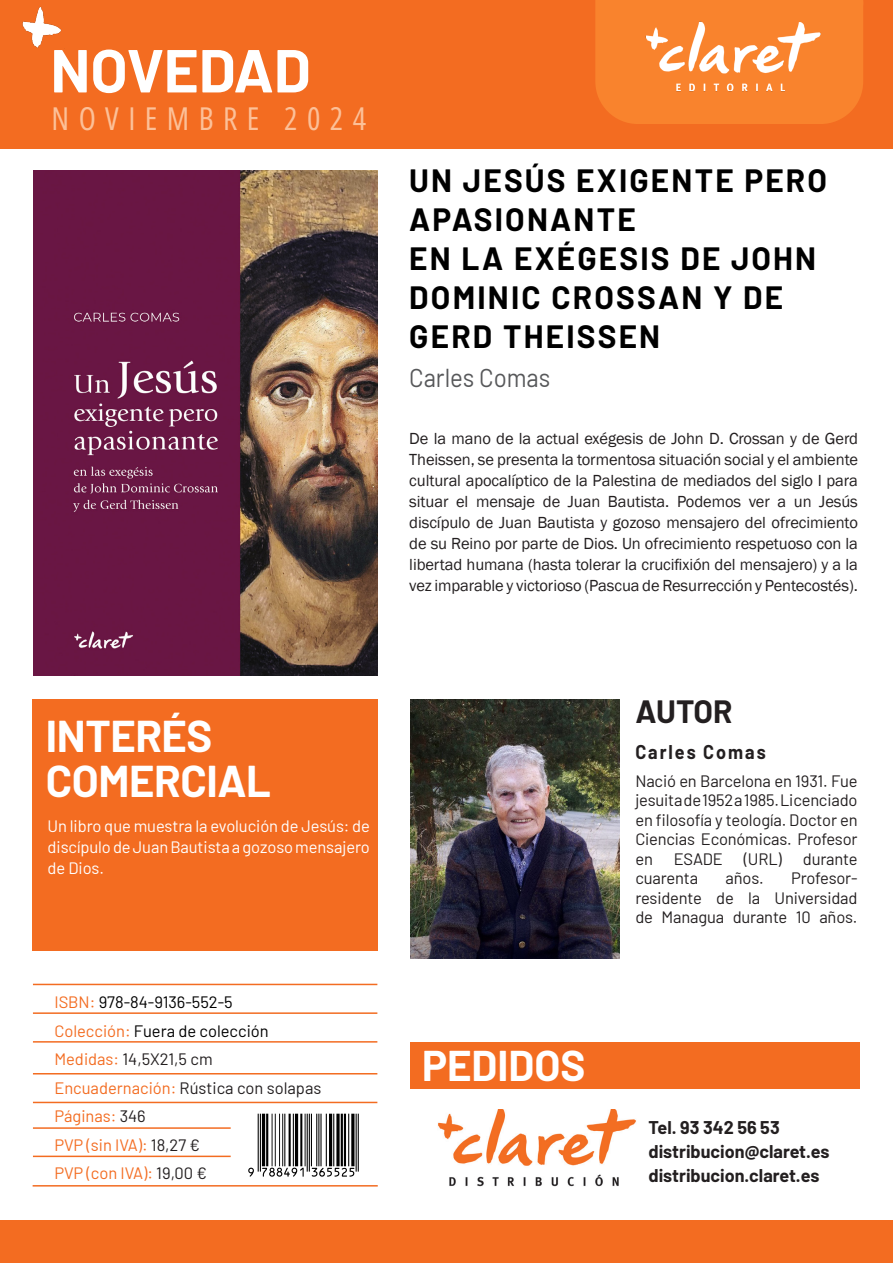
<style>
.page{position:relative;width:893px;height:1263px;background:#fff}
.page>*{position:absolute;margin:0;border:0;box-sizing:border-box;transform-origin:0 0}
.t1{font:700 60.6px "Barlow";letter-spacing:-.005em;color:#fff}
.t2{font:700 43.5px "Barlow";letter-spacing:-.01em;color:#fff}
.t3{font:700 42px "Barlow";color:#fff}
.t4{font:700 31.5px/39px "Barlow";letter-spacing:.07em;color:#000}
.t5{font:31.5px "Open Sans Condensed";letter-spacing:.3em;color:#fcc098}
.t6{font:700 31.5px "Barlow";letter-spacing:-.005em;color:#231f20}
.t7{font:25.95px "Barlow";color:#57585a;scale:.93 1}
.t8{font:700 19.5px "Barlow";letter-spacing:.11em;color:#231f20;scale:.93 1}
.t9{font:700 18px "Barlow";color:#231f20}
.t10{font:16.5px/21px "Franklin Gothic";letter-spacing:-.005em;color:#231f20;text-align:justify}
.t11{font:16.5px/19.5px "Barlow";letter-spacing:-.01em;color:#231f20;text-align:justify}
.t12{font:16.5px/21px "Barlow";letter-spacing:-.005em;color:#fff;text-align:justify}
.t13{font:16.5px/28.5px "Barlow";color:#f36c21}
.t14{font:16.5px "Barlow";color:#000}
.s1{color:#f36c21}
.s2{color:#231f20}
</style>
<div class="page">
<div style="left:0;top:0;width:893px;height:149px;background:#f36c21"></div>
<div style="left:595px;top:0;width:268px;height:124px;background:#f9832d"></div>
<div style="left:0;top:1220px;width:893px;height:43px;background:#f36c21"></div>
<div style="left:411px;top:1042px;width:449px;height:47px;background:#f36c21"></div>
<hr style="left:33px;top:984px;width:344px;height:1px;background:#f36c21">
<hr style="left:33px;top:1012px;width:344px;height:2px;background:#f36c21">
<hr style="left:33px;top:1041px;width:344px;height:1px;background:#f36c21">
<hr style="left:33px;top:1073px;width:344px;height:1px;background:#f36c21">
<hr style="left:33px;top:1102px;width:344px;height:1px;background:#f36c21">
<hr style="left:33px;top:1185px;width:345px;height:1px;background:#f36c21">
<hr style="left:33px;top:1127px;width:198px;height:2px;background:#f36c21">
<hr style="left:33px;top:1155px;width:198px;height:2px;background:#f36c21">
<img style="left:22px;top:7px;width:39px;height:41px">
<img style="left:33px;top:170px;width:344px;height:506px">
<img style="left:248px;top:1113px;width:111px;height:64px">
<img style="left:438px;top:1109px;width:198px;height:77px">
<div style="left:33px;top:700px;width:345px;height:251px;background:#f36c21"></div>
<img style="left:644px;top:9px;width:178px;height:94px">
<img style="left:411px;top:699px;width:209px;height:260px">
<p class="t1" style="left:50px;top:26px;width:262px">NOVEDAD</p>
<p class="t5" style="left:52px;top:98px;width:316px">NOVIEMBRE 2024</p>
<p class="t4" style="left:409px;top:159px;width:419px">UN JESÚS EXIGENTE PERO<br>APASIONANTE<br>EN LA EXÉGESIS DE JOHN<br>DOMINIC CROSSAN Y DE<br>GERD THEISSEN</p>
<p class="t7" style="left:409px;top:359px;width:153px">Carles Comas</p>
<p class="t10" style="left:409px;top:428px;width:450px">De la mano de la actual exégesis de John D. Crossan y de Gerd Theissen, se presenta la tormentosa situación social y el ambiente cultural apocalíptico de la Palestina de mediados del siglo I para situar el mensaje de Juan Bautista. Podemos ver a un Jesús discípulo de Juan Bautista y gozoso mensajero del ofrecimiento de su Reino por parte de Dios. Un ofrecimiento respetuoso con la libertad humana (hasta tolerar la crucifixión del mensajero) y a la vez imparable y victorioso (Pascua de Resurrección y Pentecostés).</p>
<p class="t2" style="left:46px;top:704px;width:168px">INTERÉS</p>
<p class="t2" style="left:46px;top:749px;width:227px">COMERCIAL</p>
<p class="t12" style="left:48px;top:815px;width:324px">Un libro que muestra la evolución de Jesús: de discípulo de Juan Bautista a gozoso mensajero de Dios.</p>
<p class="t14" style="left:54px;top:990px;width:180px"><span class="s1">ISBN:</span> 978-84-9136-552-5</p>
<p class="t14" style="left:54px;top:1019px;width:216px"><span class="s1">Colección:</span> Fuera de colección</p>
<p class="t11" style="left:54px;top:1048px;width:160px"><span class="s1">Medidas:</span> 14,5X21,5 cm</p>
<p class="t13" style="left:54px;top:1072px;width:268px">Encuadernación: <span class="s2">Rústica con solapas<br></span>Páginas: <span class="s2">346</span></p>
<p class="t13" style="left:54px;top:1129px;width:147px">PVP (sin IVA): <span class="s2">18,27 €</span></p>
<p class="t13" style="left:54px;top:1158px;width:154px">PVP (con IVA): <span class="s2">19,00 €</span></p>
<p class="t3" style="left:422px;top:1034px;width:165px">PEDIDOS</p>
<p class="t6" style="left:636px;top:688px;width:98px">AUTOR</p>
<p class="t8" style="left:635px;top:737px;width:142px">Carles Comas</p>
<p class="t11" style="left:635px;top:770px;width:224px">Nació en Barcelona en 1931. Fue jesuita de 1952 a 1985. Licenciado en filosofía y teología. Doctor en Ciencias Económicas. Profesor en</p>
<p class="t11" style="left:674px;top:848px;width:51px">ESADE</p>
<p class="t11" style="left:744px;top:848px;width:40px">(URL)</p>
<p class="t11" style="left:803px;top:848px;width:56px">durante</p>
<p class="t11" style="left:635px;top:867px;width:64px">cuarenta</p>
<p class="t11" style="left:726px;top:867px;width:40px">años.</p>
<p class="t11" style="left:635px;top:867px;width:224px;text-indent:156px">Profesor&shy;residente de la Universidad de Managua durante 10 años.</p>
<p class="t9" style="left:648px;top:1114px;width:133px">Tel. 93 342 56 53</p>
<p class="t9" style="left:648px;top:1138px;width:183px">distribucion@claret.es</p>
<p class="t9" style="left:648px;top:1162px;width:172px">distribucion.claret.es</p>
</div>
